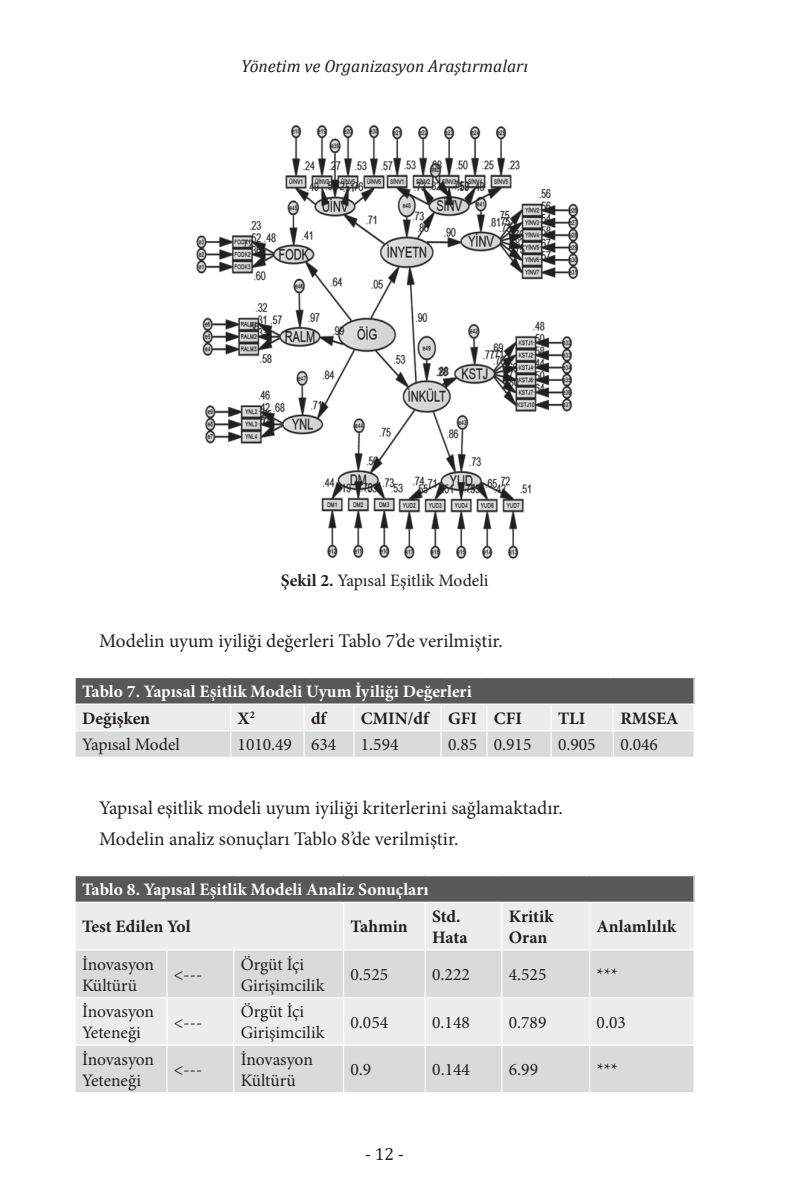
<style>
.page{position:relative;width:794px;height:1191px;background:#fff}
.page>*{position:absolute;margin:0;border:0;box-sizing:border-box;transform-origin:0 0}
.t1{font:19.25px/31.2px "Minion Pro";color:#231f20}
.t2{font:17.5px/21px "Minion Pro";color:#231f20}
.t3{font:700 17.5px "Minion Pro";color:#fff}
.t4{font:700 17.5px/21px "Minion Pro";color:#231f20}
.t5{font:italic 17.5px "Cambria";color:#231f20}
.t6{font:17.5px "Cambria";color:#231f20}
.s1{font-weight:700}
</style>
<div class="page">
<img style="left:196px;top:124px;width:383px;height:436px">
<svg style="left:75px;top:678px;width:619px;height:79px;background:#b7b7b9"></svg>
<hr style="left:74px;top:703px;width:157px;height:1px;background:#fff">
<hr style="left:231px;top:703px;width:73px;height:1px;background:#fff">
<hr style="left:304px;top:703px;width:50px;height:1px;background:#fff">
<hr style="left:354px;top:703px;width:87px;height:1px;background:#fff">
<hr style="left:441px;top:703px;width:46px;height:1px;background:#fff">
<hr style="left:487px;top:703px;width:64px;height:1px;background:#fff">
<hr style="left:551px;top:703px;width:62px;height:1px;background:#fff">
<hr style="left:613px;top:703px;width:81px;height:1px;background:#fff">
<div style="left:75px;top:875px;width:619px;height:27px;background:#57585a"></div>
<div style="left:76px;top:903px;width:617px;height:46px;background:#ececee"></div>
<svg style="left:76px;top:950px;width:617px;height:142px;background:#dfe0e2"></svg>
<hr style="left:343px;top:903px;width:1px;height:46px;background:#fff">
<hr style="left:424px;top:903px;width:2px;height:46px;background:#fff">
<hr style="left:501px;top:903px;width:1px;height:46px;background:#fff">
<hr style="left:589px;top:903px;width:1px;height:46px;background:#fff">
<hr style="left:166px;top:950px;width:2px;height:47px;background:#fff">
<hr style="left:233px;top:950px;width:1px;height:47px;background:#fff">
<hr style="left:343px;top:950px;width:1px;height:47px;background:#fff">
<hr style="left:424px;top:950px;width:2px;height:47px;background:#fff">
<hr style="left:501px;top:950px;width:1px;height:47px;background:#fff">
<hr style="left:589px;top:950px;width:1px;height:47px;background:#fff">
<hr style="left:74px;top:997px;width:93px;height:1px;background:#fff">
<hr style="left:167px;top:997px;width:67px;height:1px;background:#fff">
<hr style="left:166px;top:998px;width:2px;height:46px;background:#fff">
<hr style="left:234px;top:997px;width:109px;height:1px;background:#fff">
<hr style="left:233px;top:998px;width:1px;height:46px;background:#fff">
<hr style="left:343px;top:997px;width:82px;height:1px;background:#fff">
<hr style="left:343px;top:998px;width:1px;height:46px;background:#fff">
<hr style="left:425px;top:997px;width:77px;height:1px;background:#fff">
<hr style="left:424px;top:998px;width:2px;height:46px;background:#fff">
<hr style="left:502px;top:997px;width:87px;height:1px;background:#fff">
<hr style="left:501px;top:998px;width:1px;height:46px;background:#fff">
<hr style="left:589px;top:997px;width:105px;height:1px;background:#fff">
<hr style="left:589px;top:998px;width:1px;height:46px;background:#fff">
<hr style="left:74px;top:1044px;width:93px;height:1px;background:#fff">
<hr style="left:167px;top:1044px;width:67px;height:1px;background:#fff">
<hr style="left:166px;top:1045px;width:2px;height:47px;background:#fff">
<hr style="left:234px;top:1044px;width:109px;height:1px;background:#fff">
<hr style="left:233px;top:1045px;width:1px;height:47px;background:#fff">
<hr style="left:343px;top:1044px;width:82px;height:1px;background:#fff">
<hr style="left:343px;top:1045px;width:1px;height:47px;background:#fff">
<hr style="left:425px;top:1044px;width:77px;height:1px;background:#fff">
<hr style="left:424px;top:1045px;width:2px;height:47px;background:#fff">
<hr style="left:502px;top:1044px;width:87px;height:1px;background:#fff">
<hr style="left:501px;top:1045px;width:1px;height:47px;background:#fff">
<hr style="left:589px;top:1044px;width:105px;height:1px;background:#fff">
<hr style="left:589px;top:1045px;width:1px;height:47px;background:#fff">
<hr style="left:74px;top:875px;width:93px;height:1px;background:#fff">
<hr style="left:74px;top:876px;width:2px;height:25px;background:#fff">
<hr style="left:167px;top:875px;width:67px;height:1px;background:#fff">
<hr style="left:234px;top:875px;width:109px;height:1px;background:#fff">
<hr style="left:343px;top:875px;width:82px;height:1px;background:#fff">
<hr style="left:425px;top:875px;width:77px;height:1px;background:#fff">
<hr style="left:502px;top:875px;width:87px;height:1px;background:#fff">
<hr style="left:589px;top:875px;width:105px;height:1px;background:#fff">
<svg style="left:693px;top:876px;width:1px;height:25px"></svg>
<hr style="left:74px;top:901px;width:93px;height:2px;background:#fff">
<hr style="left:167px;top:901px;width:67px;height:2px;background:#fff">
<hr style="left:234px;top:901px;width:109px;height:2px;background:#fff">
<hr style="left:343px;top:901px;width:82px;height:2px;background:#fff">
<hr style="left:425px;top:901px;width:77px;height:2px;background:#fff">
<hr style="left:502px;top:901px;width:87px;height:2px;background:#fff">
<hr style="left:589px;top:901px;width:105px;height:2px;background:#fff">
<p class="t5" style="left:241px;top:54px;width:288px">Yönetim ve Organizasyon Araştırmaları</p>
<p class="t2" style="left:281px;top:570px;width:209px"><span class="s1">Şekil 2.</span> Yapısal Eşitlik Modeli</p>
<p class="t1" style="left:99px;top:625px;width:405px">Modelin uyum iyiliği değerleri Tablo 7’de verilmiştir.</p>
<p class="t3" style="left:82px;top:679px;width:391px">Tablo 7. Yapısal Eşitlik Modeli Uyum İyiliği Değerleri</p>
<p class="t4" style="left:82px;top:707px;width:70px">Değişken</p>
<p class="t4" style="left:238px;top:707px;width:19px">Χ<sup>2</sup></p>
<p class="t4" style="left:311px;top:707px;width:17px">df</p>
<p class="t4" style="left:361px;top:707px;width:162px">CMIN/df GFI CFI</p>
<p class="t4" style="left:558px;top:707px;width:29px">TLI</p>
<p class="t4" style="left:620px;top:707px;width:60px">RMSEA</p>
<p class="t2" style="left:82px;top:734px;width:99px">Yapısal Model</p>
<p class="t2" style="left:238px;top:734px;width:100px">1010.49 634</p>
<p class="t2" style="left:361px;top:734px;width:39px">1.594</p>
<p class="t2" style="left:448px;top:734px;width:85px">0.85 0.915</p>
<p class="t2" style="left:558px;top:734px;width:39px">0.905</p>
<p class="t2" style="left:620px;top:734px;width:39px">0.046</p>
<p class="t1" style="left:99px;top:792px;width:465px">Yapısal eşitlik modeli uyum iyiliği kriterlerini sağlamaktadır.<br>Modelin analiz sonuçları Tablo 8’de verilmiştir.</p>
<p class="t3" style="left:82px;top:877px;width:348px">Tablo 8. Yapısal Eşitlik Modeli Analiz Sonuçları</p>
<p class="t4" style="left:82px;top:916px;width:110px">Test Edilen Yol</p>
<p class="t4" style="left:350px;top:916px;width:59px">Tahmin</p>
<p class="t4" style="left:432px;top:905px;width:37px">Std.<br>Hata</p>
<p class="t4" style="left:509px;top:905px;width:46px">Kritik<br>Oran</p>
<p class="t4" style="left:596px;top:916px;width:81px">Anlamlılık</p>
<p class="t2" style="left:82px;top:953px;width:74px">İnovasyon<br>Kültürü</p>
<p class="t2" style="left:241px;top:953px;width:85px">Örgüt İçi<br>Girişimcilik</p>
<p class="t2" style="left:350px;top:964px;width:39px">0.525</p>
<p class="t2" style="left:432px;top:964px;width:39px">0.222</p>
<p class="t2" style="left:509px;top:964px;width:39px">4.525</p>
<p class="t2" style="left:596px;top:964px;width:23px">***</p>
<p class="t2" style="left:174px;top:964px;width:30px">&lt;---</p>
<p class="t2" style="left:82px;top:1001px;width:74px">İnovasyon<br>Yeteneği</p>
<p class="t2" style="left:82px;top:1048px;width:74px">İnovasyon<br>Yeteneği</p>
<p class="t2" style="left:174px;top:1011px;width:30px">&lt;---</p>
<p class="t2" style="left:174px;top:1059px;width:30px">&lt;---</p>
<p class="t2" style="left:241px;top:1001px;width:85px">Örgüt İçi<br>Girişimcilik</p>
<p class="t2" style="left:241px;top:1048px;width:74px">İnovasyon<br>Kültürü</p>
<p class="t2" style="left:350px;top:1011px;width:39px">0.054</p>
<p class="t2" style="left:432px;top:1011px;width:39px">0.148</p>
<p class="t2" style="left:509px;top:1011px;width:39px">0.789</p>
<p class="t2" style="left:596px;top:1011px;width:31px">0.03</p>
<p class="t2" style="left:350px;top:1059px;width:22px">0.9</p>
<p class="t2" style="left:432px;top:1059px;width:39px">0.144</p>
<p class="t2" style="left:509px;top:1059px;width:31px">6.99</p>
<p class="t2" style="left:596px;top:1059px;width:23px">***</p>
<p class="t6" style="left:365px;top:1143px;width:40px">- 12 -</p>
</div>
